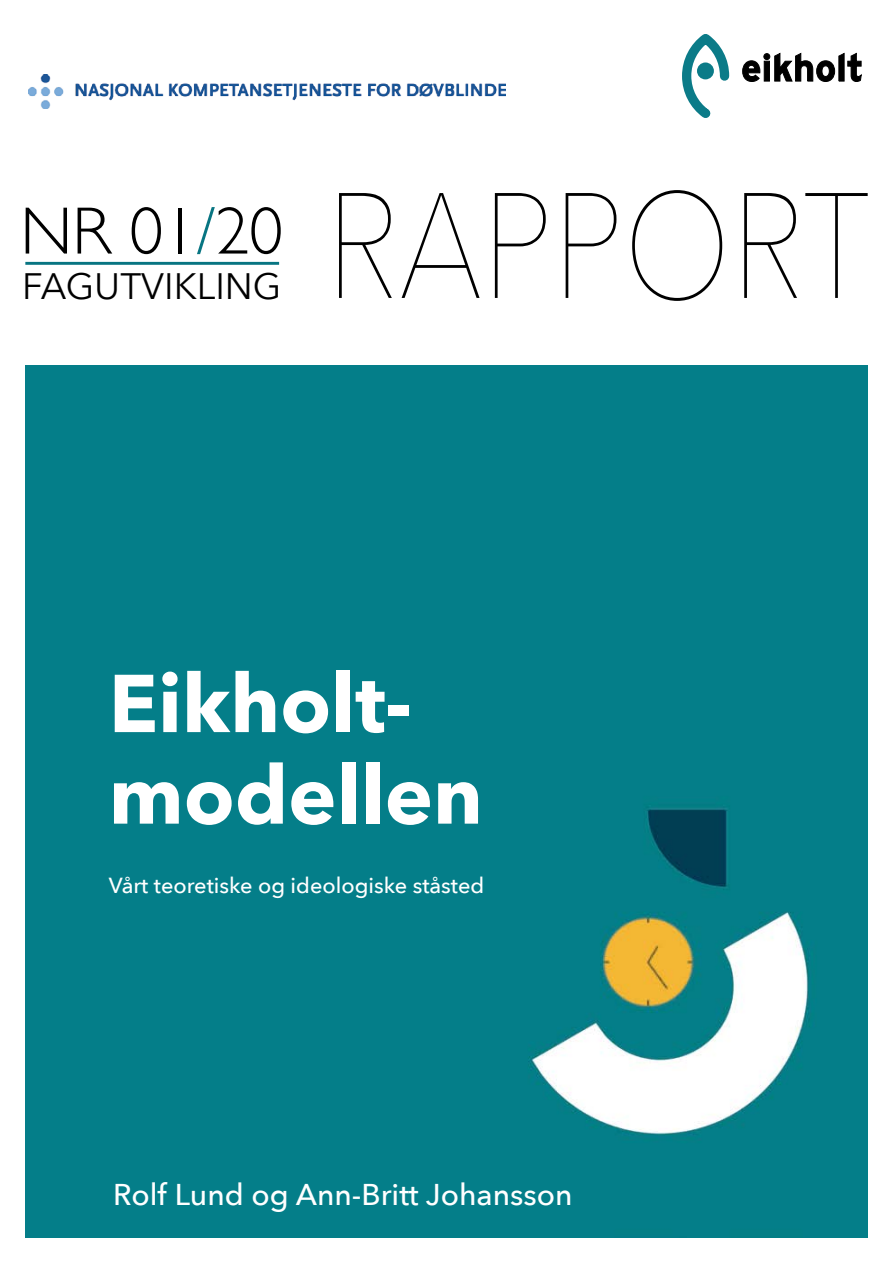
<style>
.page{position:relative;width:893px;height:1263px;background:#fff}
.page>*{position:absolute;margin:0;border:0;box-sizing:border-box;transform-origin:0 0}
.t1{font:200 148.2px "Avenir Next";color:#000;scale:.83 1}
.t2{font:700 81px/91.5px "Avenir Next";color:#fff}
.t3{font:300 67.2px "Gill Sans";color:#000}
.t4{font:36.75px "Avenir Next";color:#000}
.t5{font:500 30px "Avenir Next";color:#fff}
.t6{font:500 21.75px "Avenir Next";color:#fff}
.s1{color:#087582}
</style>
<div class="page">
<div style="left:697px;top:62px;width:17px;height:17px;background:#0b7b88;border-radius:50%"></div>
<div style="left:682px;top:34px;width:47px;height:84px;border:9px solid #0b7b88;border-radius:50%"></div>
<svg style="left:742px;top:53px;width:120px;height:29px"></svg>
<hr style="left:25px;top:262px;width:254px;height:3px;background:#087582">
<img style="left:28px;top:74px;width:477px;height:34px">
<div style="left:26px;top:366px;width:841px;height:871px;background:#047e89"></div>
<h3 class="t3" style="left:20px;top:193px;width:264px">NR 01<span class="s1">/</span>20</h3>
<h3 class="t4" style="left:22px;top:255px;width:261px">FAGUTVIKLING</h3>
<h1 class="t1" style="left:326px;top:121px;width:657px">RAPPORT</h1>
<h2 class="t2" style="left:109px;top:657px;width:376px">Eikholt&shy;modellen</h2>
<p class="t6" style="left:109px;top:866px;width:377px">Vårt teoretiske og ideologiske ståsted</p>
<h3 class="t5" style="left:113px;top:1169px;width:461px">Rolf Lund og Ann-Britt Johansson</h3>
</div>
